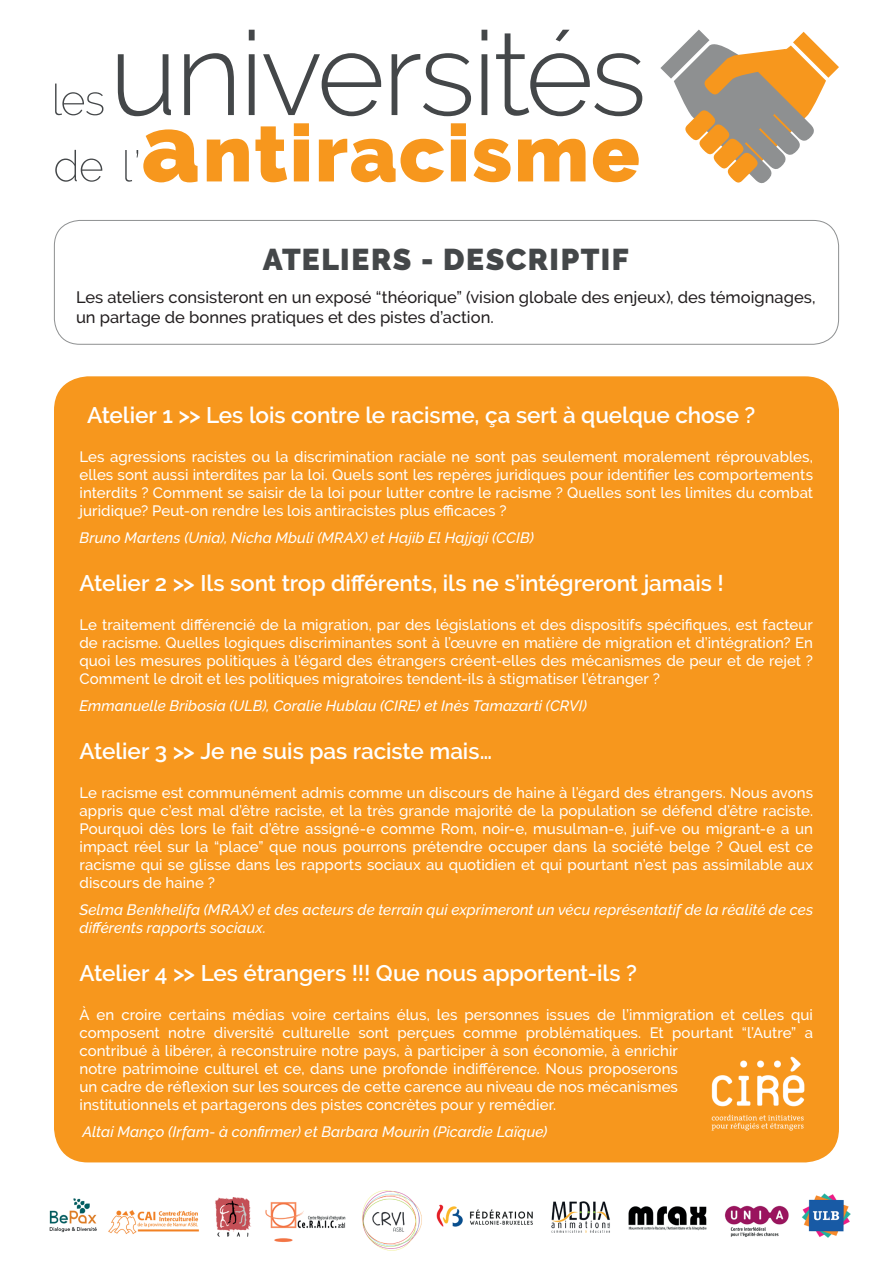
<style>
.page{position:relative;width:893px;height:1263px;background:#fff}
.page>*{position:absolute;margin:0;border:0;box-sizing:border-box;transform-origin:0 0}
.t1{font:900 30px "Raleway";letter-spacing:.05em;color:#444749}
.t2{font:600 22.5px "Raleway";letter-spacing:-.005em;color:#fff}
.t3{font:500 16.5px/19.8px "Raleway";color:#231f20}
.t4{font:500 15px/18px "Raleway";letter-spacing:.005em;color:#fff;text-align:justify}
.t5{font:italic 500 15px/18px "Raleway";letter-spacing:.005em;color:#fff}
</style>
<div class="page">
<img style="left:49px;top:1190px;width:802px;height:61px">
<svg style="left:660px;top:30px;width:179px;height:154px"></svg>
<svg style="left:125px;top:123px;width:514px;height:59px"></svg>
<svg style="left:55px;top:150px;width:47px;height:32px"></svg>
<svg style="left:118px;top:30px;width:524px;height:86px"></svg>
<svg style="left:55px;top:84px;width:48px;height:31px"></svg>
<div style="left:54px;top:220px;width:785px;height:125px;border:1px solid #8e9091;border-radius:26px"></div>
<div style="left:54px;top:376px;width:785px;height:786px;background:#f7971d;border-radius:34px"></div>
<img style="left:711px;top:1056px;width:94px;height:75px">
<h1 class="t1" style="left:263px;top:242px;width:367px">ATELIERS - DESCRIPTIF</h1>
<p class="t3" style="left:76px;top:287px;width:741px">Les ateliers consisteront en un exposé “théorique” (vision globale des enjeux), des témoignages, un partage de bonnes pratiques et des pistes d’action.</p>
<h2 class="t2" style="left:87px;top:402px;width:670px">Atelier 1 &gt;&gt; Les lois contre le racisme, ça sert à quelque chose ?</h2>
<p class="t4" style="left:80px;top:448px;width:735px">Les agressions racistes ou la discrimination raciale ne sont pas seulement moralement réprouvables, elles sont aussi interdites par la loi. Quels sont les repères juridiques pour identifier les comportements interdits ? Comment se saisir de la loi pour lutter contre le racisme ? Quelles sont les limites du combat juridique? Peut-on rendre les lois antiracistes plus efficaces ?</p>
<p class="t5" style="left:80px;top:528px;width:456px">Bruno Martens (Unia), Nicha Mbuli (MRAX) et Hajib El Hajjaji (CCIB)</p>
<h2 class="t2" style="left:80px;top:570px;width:646px">Atelier 2 &gt;&gt; Ils sont trop différents, ils ne s’intégreront jamais !</h2>
<p class="t4" style="left:80px;top:616px;width:735px">Le traitement différencié de la migration, par des législations et des dispositifs spécifiques, est facteur de racisme. Quelles logiques discriminantes sont à l’œuvre en matière de migration et d’intégration? En quoi les mesures politiques à l’égard des étrangers créent-elles des mécanismes de peur et de rejet ?<br>Comment le droit et les politiques migratoires tendent-ils à stigmatiser l’étranger ?</p>
<p class="t5" style="left:80px;top:696px;width:509px">Emmanuelle Bribosia (ULB), Coralie Hublau (CIRE) et Inès Tamazarti (CRVI)</p>
<h2 class="t2" style="left:80px;top:738px;width:414px">Atelier 3 &gt;&gt; Je ne suis pas raciste mais…</h2>
<p class="t4" style="left:80px;top:784px;width:735px">Le racisme est communément admis comme un discours de haine à l’égard des étrangers. Nous avons appris que c’est mal d’être raciste, et la très grande majorité de la population se défend d’être raciste.<br>Pourquoi dès lors le fait d’être assigné-e comme Rom, noir-e, musulman-e, juif-ve ou migrant-e a un impact réel sur la “place” que nous pourrons prétendre occuper dans la société belge ? Quel est ce racisme qui se glisse dans les rapports sociaux au quotidien et qui pourtant n’est pas assimilable aux discours de haine ?</p>
<p class="t5" style="left:80px;top:900px;width:735px">Selma Benkhelifa (MRAX) et des acteurs de terrain qui exprimeront un vécu représentatif de la réalité de ces différents rapports sociaux.</p>
<h2 class="t2" style="left:80px;top:960px;width:559px">Atelier 4 &gt;&gt; Les étrangers !!! Que nous apportent-ils ?</h2>
<p class="t4" style="left:80px;top:1006px;width:735px;text-align:left">À en croire certains médias voire certains élus, les personnes issues de l’immigration et celles qui composent notre diversité culturelle sont perçues comme problématiques. Et pourtant “l’Autre” a contribué à libérer, à reconstruire notre pays, à participer à son économie, à enrichir<br>notre patrimoine culturel et ce, dans une profonde indifférence. Nous proposerons<br>un cadre de réflexion sur les sources de cette carence au niveau de nos mécanismes<br>institutionnels et partagerons des pistes concrètes pour y remédier.</p>
<p class="t5" style="left:83px;top:1123px;width:466px">Altai Manço (Irfam- à confirmer) et Barbara Mourin (Picardie Laïque)</p>
</div>
